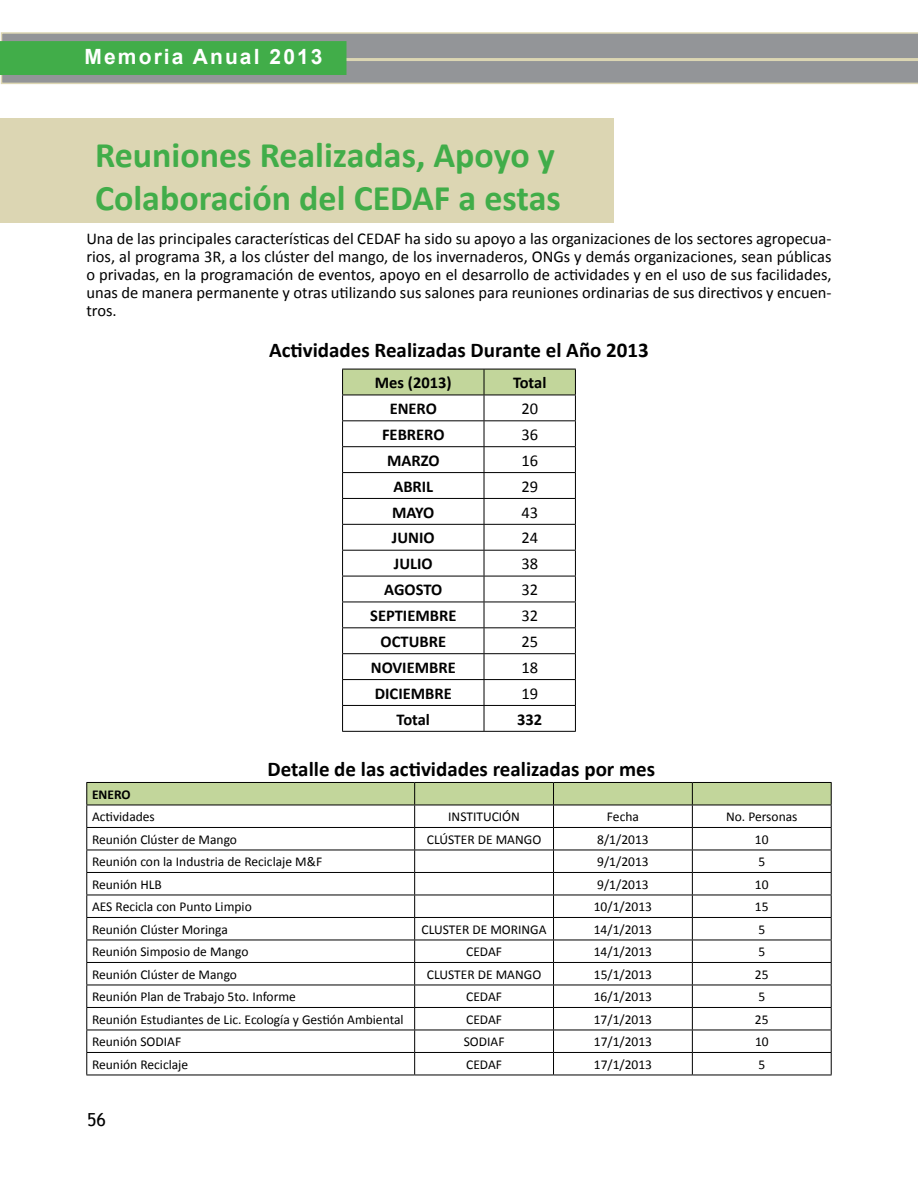
<style>
.page{position:relative;width:918px;height:1188px;background:#fff}
.page>*{position:absolute;margin:0;border:0;box-sizing:border-box;transform-origin:0 0}
.t1{font:700 36px/43.2px "Calibri";color:#41ad49}
.t2{font:700 21px "Calibri";color:#000}
.t3{font:700 21px "Arial";letter-spacing:.1em;color:#fff}
.t4{font:18px "Trebuchet MS";color:#000}
.t5{font:16.5px/18px "Calibri";color:#000;text-align:justify}
.t6{font:700 16.5px "Calibri";color:#000}
.t7{font:13.5px "Calibri";color:#000}
.t8{font:700 13.5px "Calibri";color:#000}
</style>
<div class="page">
<svg style="left:1px;top:32px;width:917px;height:52px;background:#999a9a"></svg>
<hr style="left:346px;top:58px;width:572px;height:3px;background:#dcd6b3">
<div style="left:0;top:42px;width:346px;height:32px;background:#41ad49"></div>
<div style="left:0;top:41px;width:346px;height:34px;border:2px solid #41ad49"></div>
<div style="left:0;top:118px;width:614px;height:106px;background:#dcd6b3"></div>
<svg style="left:342px;top:369px;width:234px;height:362px"></svg>
<hr style="left:342px;top:731px;width:142px;height:1px;background:#000">
<hr style="left:484px;top:731px;width:92px;height:1px;background:#000">
<svg style="left:86px;top:782px;width:746px;height:293px"></svg>
<hr style="left:86px;top:1075px;width:329px;height:1px;background:#000">
<hr style="left:415px;top:1075px;width:139px;height:1px;background:#000">
<hr style="left:554px;top:1075px;width:138px;height:1px;background:#000">
<hr style="left:692px;top:1075px;width:140px;height:1px;background:#000">
<h2 class="t3" style="left:85px;top:49px;width:239px">Memoria Anual 2013</h2>
<h1 class="t1" style="left:95px;top:133px;width:467px">Reuniones Realizadas, Apoyo y<br>Colaboración del CEDAF a estas</h1>
<p class="t5" style="left:86px;top:229px;width:747px">Una de las principales caracterís琀椀cas del CEDAF ha sido su apoyo a las organizaciones de los sectores agropecua&shy;rios, al programa 3R, a los clúster del mango, de los invernaderos, ONGs y demás organizaciones, sean públicas o privadas, en la programación de eventos, apoyo en el desarrollo de ac琀椀vidades y en el uso de sus facilidades, unas de manera permanente y otras u琀椀lizando sus salones para reuniones ordinarias de sus direc琀椀vos y encuen&shy;tros.</p>
<h2 class="t2" style="left:269px;top:337px;width:381px">Ac琀椀vidades Realizadas Durante el Año 2013</h2>
<p class="t6" style="left:375px;top:372px;width:78px">Mes (2013)</p>
<p class="t6" style="left:513px;top:377px;width:35px">Total</p>
<p class="t6" style="left:390px;top:398px;width:49px">ENERO</p>
<p class="t5" style="left:521px;top:400px;width:18px">20</p>
<p class="t6" style="left:382px;top:424px;width:64px">FEBRERO</p>
<p class="t5" style="left:521px;top:426px;width:18px">36</p>
<p class="t6" style="left:387px;top:450px;width:54px">MARZO</p>
<p class="t5" style="left:521px;top:451px;width:18px">16</p>
<p class="t6" style="left:393px;top:476px;width:41px">ABRIL</p>
<p class="t5" style="left:521px;top:477px;width:18px">29</p>
<p class="t6" style="left:392px;top:502px;width:44px">MAYO</p>
<p class="t5" style="left:521px;top:503px;width:18px">43</p>
<p class="t6" style="left:392px;top:527px;width:44px">JUNIO</p>
<p class="t5" style="left:521px;top:529px;width:18px">24</p>
<p class="t6" style="left:394px;top:553px;width:40px">JULIO</p>
<p class="t5" style="left:521px;top:555px;width:18px">38</p>
<p class="t6" style="left:384px;top:579px;width:59px">AGOSTO</p>
<p class="t5" style="left:521px;top:581px;width:18px">32</p>
<p class="t6" style="left:370px;top:605px;width:88px">SEPTIEMBRE</p>
<p class="t5" style="left:521px;top:607px;width:18px">32</p>
<p class="t6" style="left:381px;top:631px;width:67px">OCTUBRE</p>
<p class="t5" style="left:521px;top:633px;width:18px">25</p>
<p class="t6" style="left:371px;top:657px;width:86px">NOVIEMBRE</p>
<p class="t5" style="left:521px;top:658px;width:18px">18</p>
<p class="t6" style="left:375px;top:683px;width:79px">DICIEMBRE</p>
<p class="t5" style="left:521px;top:684px;width:18px">19</p>
<p class="t6" style="left:397px;top:713px;width:35px">Total</p>
<p class="t6" style="left:517px;top:713px;width:27px">332</p>
<h2 class="t2" style="left:268px;top:756px;width:389px">Detalle de las ac琀椀vidades realizadas por mes</h2>
<p class="t8" style="left:92px;top:786px;width:40px">ENERO</p>
<p class="t7" style="left:92px;top:808px;width:64px">Ac琀椀vidades</p>
<p class="t7" style="left:448px;top:808px;width:73px">INSTITUCIÓN</p>
<p class="t7" style="left:607px;top:808px;width:33px">Fecha</p>
<p class="t7" style="left:726px;top:808px;width:73px">No. Personas</p>
<p class="t7" style="left:92px;top:833px;width:147px">Reunión Clúster de Mango</p>
<p class="t7" style="left:427px;top:831px;width:116px">CLÚSTER DE MANGO</p>
<p class="t7" style="left:597px;top:833px;width:53px">8/1/2013</p>
<p class="t7" style="left:755px;top:833px;width:15px">10</p>
<p class="t7" style="left:92px;top:855px;width:232px">Reunión con la Industria de Reciclaje M&amp;F</p>
<p class="t7" style="left:597px;top:855px;width:53px">9/1/2013</p>
<p class="t7" style="left:758px;top:855px;width:8px">5</p>
<p class="t7" style="left:92px;top:878px;width:71px">Reunión HLB</p>
<p class="t7" style="left:597px;top:878px;width:53px">9/1/2013</p>
<p class="t7" style="left:755px;top:878px;width:15px">10</p>
<p class="t7" style="left:92px;top:898px;width:161px">AES Recicla con Punto Limpio</p>
<p class="t7" style="left:594px;top:900px;width:60px">10/1/2013</p>
<p class="t7" style="left:755px;top:900px;width:15px">15</p>
<p class="t7" style="left:92px;top:923px;width:137px">Reunión Clúster Moringa</p>
<p class="t7" style="left:422px;top:921px;width:127px">CLUSTER DE MORINGA</p>
<p class="t7" style="left:594px;top:923px;width:60px">14/1/2013</p>
<p class="t7" style="left:758px;top:923px;width:8px">5</p>
<p class="t7" style="left:92px;top:943px;width:158px">Reunión Simposio de Mango</p>
<p class="t7" style="left:466px;top:945px;width:37px">CEDAF</p>
<p class="t7" style="left:594px;top:945px;width:60px">14/1/2013</p>
<p class="t7" style="left:758px;top:945px;width:8px">5</p>
<p class="t7" style="left:92px;top:968px;width:147px">Reunión Clúster de Mango</p>
<p class="t7" style="left:427px;top:966px;width:116px">CLUSTER DE MANGO</p>
<p class="t7" style="left:594px;top:968px;width:60px">15/1/2013</p>
<p class="t7" style="left:755px;top:968px;width:15px">25</p>
<p class="t7" style="left:92px;top:988px;width:205px">Reunión Plan de Trabajo 5to. Informe</p>
<p class="t7" style="left:466px;top:990px;width:37px">CEDAF</p>
<p class="t7" style="left:594px;top:990px;width:60px">16/1/2013</p>
<p class="t7" style="left:758px;top:990px;width:8px">5</p>
<p class="t7" style="left:92px;top:1011px;width:313px">Reunión Estudiantes de Lic. Ecología y Ges琀椀ón Ambiental</p>
<p class="t7" style="left:466px;top:1013px;width:37px">CEDAF</p>
<p class="t7" style="left:594px;top:1013px;width:60px">17/1/2013</p>
<p class="t7" style="left:755px;top:1013px;width:15px">25</p>
<p class="t7" style="left:92px;top:1033px;width:91px">Reunión SODIAF</p>
<p class="t7" style="left:464px;top:1033px;width:42px">SODIAF</p>
<p class="t7" style="left:594px;top:1035px;width:60px">17/1/2013</p>
<p class="t7" style="left:755px;top:1035px;width:15px">10</p>
<p class="t7" style="left:92px;top:1058px;width:98px">Reunión Reciclaje</p>
<p class="t7" style="left:466px;top:1058px;width:37px">CEDAF</p>
<p class="t7" style="left:594px;top:1058px;width:60px">17/1/2013</p>
<p class="t7" style="left:758px;top:1058px;width:8px">5</p>
<h3 class="t4" style="left:87px;top:1109px;width:20px">56</h3>
</div>
